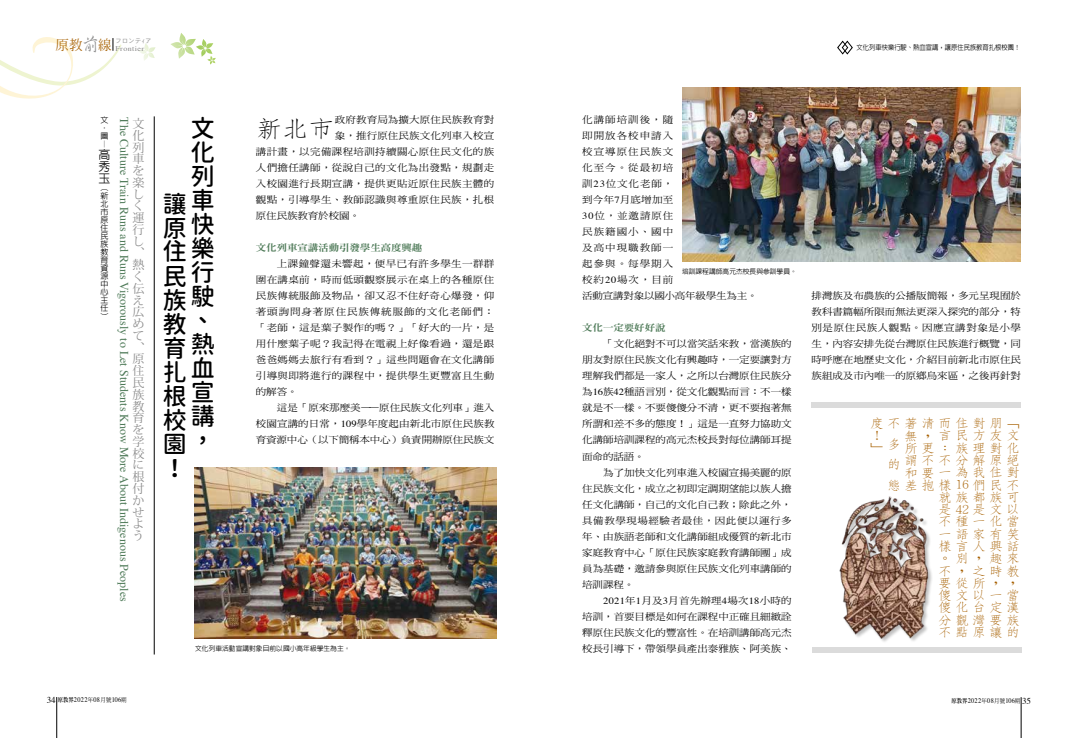
<style>
.page{position:relative;width:1078px;height:738px;background:#fff}
.page>*{position:absolute;margin:0;border:0;box-sizing:border-box;transform-origin:0 0}
.t1{font:24px/24px "Gen Sen Rounded TW M";color:#000}
.t2{font:300 23.8px "AR Fang Song B5";color:#000;scale:1.11 1}
.t3{font:300 12.6px/12.2px "AR Fang Song B5 HK";letter-spacing:.1em;color:#a76000;scale:1.11 1}
.t4{font:12px "Times";color:#4e7a58}
.t5{font:12px/11.8px "Koz Min Pro";color:#898989}
.t6{font:500 12px/12px "AR Hei B5";color:#000;text-align:justify}
.t7{font:9.4px/16px "DF Ming Std W5";letter-spacing:.01em;color:#000;text-align:justify;scale:1.11 1}
.t8{font:9.4px/16px "DF Ming Std W5";letter-spacing:.095em;color:#000;scale:1.11 1}
.t9{font:9.4px "DF Ming Std W5";letter-spacing:.035em;color:#000;scale:1.11 1}
.t10{font:9.4px "DF Ming Std W9";letter-spacing:-.01em;color:#4e7a58;scale:1.11 1}
.t11{font:9.4px "DF Ming Std W5";letter-spacing:-.01em;color:#000;scale:1.11 1}
.t12{font:500 8px/8px "AR Hei B5";color:#000}
.t13{font:7.2px "Times";letter-spacing:.05em;color:#898989;scale:1.11 1}
.t14{font:7px "Times";letter-spacing:.05em;color:#000;scale:.9 1}
.t15{font:500 7px "AR Hei B5";color:#000;scale:.9 1}
.t16{font:500 6.8px "AR Hei B5";color:#000}
.t17{font:6px "Heisei Kaku Go Std W3";color:#898989}
.s1{font-family:"AR Xing Shu B5";font-weight:500;font-size:18.5px}
.s2{font-family:"Times"}
.s3{font-size:9px}
.s4{font-family:"AR Ming B5";font-weight:800;font-size:6px}
.s5{font-family:"DF Ming Std W5";font-size:6px}
</style>
<div class="page">
<svg style="left:170px;top:33px;width:46px;height:32px"></svg>
<svg style="left:139px;top:43px;width:16px;height:18px"></svg>
<hr style="left:57px;top:696px;width:1px;height:41px;background:#000">
<hr style="left:1020px;top:696px;width:1px;height:41px;background:#000">
<svg style="left:0;top:37px;width:122px;height:62px"></svg>
<hr style="left:154px;top:116px;width:1px;height:538px;background:#000">
<svg style="left:837px;top:40px;width:16px;height:15px"></svg>
<div style="left:811px;top:401px;width:209px;height:6px;background:#dbdbdb"></div>
<div style="left:812px;top:646px;width:209px;height:6px;background:#dbdbdb"></div>
<img style="left:839px;top:496px;width:93px;height:146px">
<img style="left:194px;top:467px;width:302px;height:171px">
<img style="left:682px;top:87px;width:338px;height:175px">
<p class="t13" style="left:56px;top:42px;width:81px"><sup>原教</sup><span class="s1">前</span><sup>線</sup> Frontier</p>
<p class="t17" style="left:115px;top:36px;width:38px">フロンテ<sub>ｲ</sub>ア</p>
<p class="t12" style="left:100px;top:116px;width:9px">文．圖</p>
<p class="t4" style="left:135px;top:117px;width:485px;rotate:90deg">The Culture Train Runs and Runs Vigorously to Let Students Know More About Indigenous Peoples</p>
<p class="t5" style="left:133px;top:117px;width:13px">文化列車を楽しく運行し、熱く伝え広めて、原住民族教育を学校に根付かせよう</p>
<p class="t12" style="left:100px;top:140px;width:6px">︱</p>
<p class="t6" style="left:98px;top:148px;width:13px">高秀玉</p>
<p class="t12" style="left:100px;top:184px;width:9px;text-align:justify">︵新北市原住民族教育資源中心主任︶</p>
<h1 class="t1" style="left:191px;top:116px;width:25px">文化列車快樂行駛、熱血宣講，</h1>
<h1 class="t1" style="left:163px;top:192px;width:24px;text-align:justify">讓原住民族教育扎根校園！</h1>
<h2 class="t2" style="left:256px;top:117px;width:73px">新北市</h2>
<p class="t7" style="left:334px;top:111px;width:145px">政府教育局為擴大原住民族教育對</p>
<p class="t7" style="left:334px;top:127px;width:145px">象，推行原住民族文化列車入校宣</p>
<p class="t9" style="left:256px;top:146px;width:216px">講計畫，以完備課程培訓持續關心原住民文化的族</p>
<p class="t9" style="left:256px;top:162px;width:216px">人們擔任講師，從說自己的文化為出發點，規劃走</p>
<p class="t9" style="left:256px;top:178px;width:216px">入校園進行長期宣講，提供更貼近原住民族主體的</p>
<p class="t9" style="left:256px;top:194px;width:216px">觀點，引導學生、教師認識與尊重原住民族，扎根</p>
<p class="t11" style="left:256px;top:210px;width:95px">原住民族教育於校園。</p>
<p class="t10" style="left:256px;top:242px;width:151px">文化列車宣講活動引發學生高度興趣</p>
<p class="t7" style="left:256px;top:255px;width:216px;text-indent:21px">上課鐘聲還未響起，便早已有許多學生一群群圍在講桌前，時而低頭觀察展示在桌上的各種原住民族傳統服飾及物品，卻又忍不住好奇心爆發，仰著頭詢問身著原住民族傳統服飾的文化老師們：「老師，這是葉子製作的嗎？」「好大的一片，是用什麼葉子呢？我記得在電視上好像看過，還是跟爸爸媽媽去旅行有看到？」這些問題會在文化講師引導與即將進行的課程中，提供學生更豐富且生動的解答。</p>
<p class="t7" style="left:256px;top:399px;width:216px;text-indent:21px">這是「原來那麼美——原住民族文化列車」進入校園宣講的日常，<span class="s2">109</span>學年度起由新北市原住民族教育資源中心（以下簡稱本中心）負責開辦原住民族文</p>
<p class="t16" style="left:195px;top:644px;width:157px">文化列車活動宣講對象目前以國小高年級學生為主。</p>
<p class="t15" style="left:856px;top:44px;width:183px">文化列車快樂行駛、熱血宣講，讓原住民族教育扎根校園！</p>
<p class="t8" style="left:582px;top:111px;width:159px">化講師培訓後，隨<br>即開放各校申請入<br>校宣導原住民族文<br>化至今。從最初培<br>訓<span class="s2">23</span>位文化老師，<br>到今年<span class="s2">7</span>月底增加至<br><span class="s2">30</span>位，並邀請原住<br>民族籍國小、國中<br>及高中現職教師一<br>起參與。每學期入<br>校約<span class="s2">20</span>場次，目前<br>活動宣講對象以國小高年級學生為主。</p>
<p class="t10" style="left:582px;top:322px;width:77px">文化一定要好好說</p>
<p class="t7" style="left:582px;top:335px;width:190px;text-indent:21px">「文化絕對不可以當笑話來教，當漢族的朋友對原住民族文化有興趣時，一定要讓對方理解我們都是一家人，之所以台灣原住民族分為<span class="s2">16</span>族<span class="s2">42</span>種語言別，從文化觀點而言：不一樣就是不一樣。不要傻傻分不清，更不要抱著無所謂和差不多的態度！」這是一直努力協助文化講師培訓課程的高元杰校長對每位講師耳提面命的話語。</p>
<p class="t7" style="left:582px;top:463px;width:190px;text-indent:21px">為了加快文化列車進入校園宣揚美麗的原住民族文化，成立之初即定調期望能以族人擔任文化講師，自己的文化自己教；除此之外，具備教學現場經驗者最佳，因此便以運行多年、由族語老師和文化講師組成優質的新北市家庭教育中心「原住民族家庭教育講師團」成員為基礎，邀請參與原住民族文化列車講師的培訓課程。</p>
<p class="t7" style="left:582px;top:591px;width:190px;text-indent:21px"><span class="s2">2021</span>年<span class="s2">1</span>月及<span class="s2">3</span>月首先辦理<span class="s2">4</span>場次<span class="s2">18</span>小時的培訓，首要目標是如何在課程中正確且細緻詮釋原住民族文化的豐富性。在培訓講師高元杰校長引導下，帶領學員產出泰雅族、阿美族、</p>
<p class="t16" style="left:682px;top:267px;width:116px">培訓課程講師高元杰校長與參訓學員。</p>
<p class="t7" style="left:811px;top:287px;width:190px">排灣族及布農族的公播版簡報，多元呈現囿於教科書篇幅所限而無法更深入探究的部分，特別是原住民族人觀點。因應宣講對象是小學生，內容安排先從台灣原住民族進行概覽，同時呼應在地歷史文化，介紹目前新北市原住民族組成及市內唯一的原鄉烏來區，之後再針對</p>
<h3 class="t3" style="left:869px;top:417px;width:136px">度不著清而住對朋「</h3>
<h3 class="t3" style="left:937px;top:429px;width:74px">言民方友文</h3>
<h3 class="t3" style="left:954px;top:441px;width:58px">族理對化</h3>
<h3 class="t3" style="left:903px;top:454px;width:104px">謂不不分解原絕</h3>
<h3 class="t3" style="left:903px;top:466px;width:105px">和要一為我住對</h3>
<h3 class="t3" style="left:886px;top:478px;width:119px">態差抱樣16們民不</h3>
<h3 class="t3" style="left:937px;top:490px;width:74px">就族都族可</h3>
<h3 class="t3" style="left:937px;top:503px;width:73px">是42是文以</h3>
<h3 class="t3" style="left:937px;top:515px;width:74px">不種一化當</h3>
<h3 class="t3" style="left:937px;top:527px;width:74px">一語家有笑</h3>
<h3 class="t3" style="left:937px;top:539px;width:74px">樣言人興話</h3>
<h3 class="t3" style="left:954px;top:552px;width:24px">別，</h3>
<h3 class="t3" style="left:971px;top:564px;width:44px">之時教</h3>
<h3 class="t3" style="left:937px;top:576px;width:55px">要從所，</h3>
<h3 class="t3" style="left:937px;top:588px;width:74px">傻文以一當</h3>
<h3 class="t3" style="left:937px;top:601px;width:42px">傻化台</h3>
<h3 class="t3" style="left:937px;top:613px;width:74px">分觀灣要族</h3>
<h3 class="t3" style="left:937px;top:625px;width:73px">不點原讓的</h3>
<h3 class="t3" style="left:869px;top:429px;width:13px">！」</h3>
<h3 class="t3" style="left:886px;top:433px;width:12px;line-height:20.6px">多的</h3>
<h3 class="t3" style="left:903px;top:429px;width:39px">無，<br>所更：</h3>
<h3 class="t3" style="left:988px;top:552px;width:28px">趣來</h3>
<h3 class="t3" style="left:988px;top:601px;width:28px">定漢</h3>
<h3 class="t3" style="left:937px;top:552px;width:9px">。</h3>
<h3 class="t3" style="left:937px;top:564px;width:24px">不，</h3>
<h3 class="t3" style="left:1005px;top:576px;width:9px">，</h3>
<p class="t14" style="left:47px;top:693px;width:90px"><span class="s3">34</span> <span class="s4">原教界</span>2022<span class="s5">年</span>08<span class="s5">月號</span>106<span class="s5">期</span></p>
<p class="t14" style="left:951px;top:693px;width:90px"><span class="s4">原教界</span>2022<span class="s5">年</span>08<span class="s5">月號</span>106<span class="s5">期</span> <span class="s3">35</span></p>
</div>
